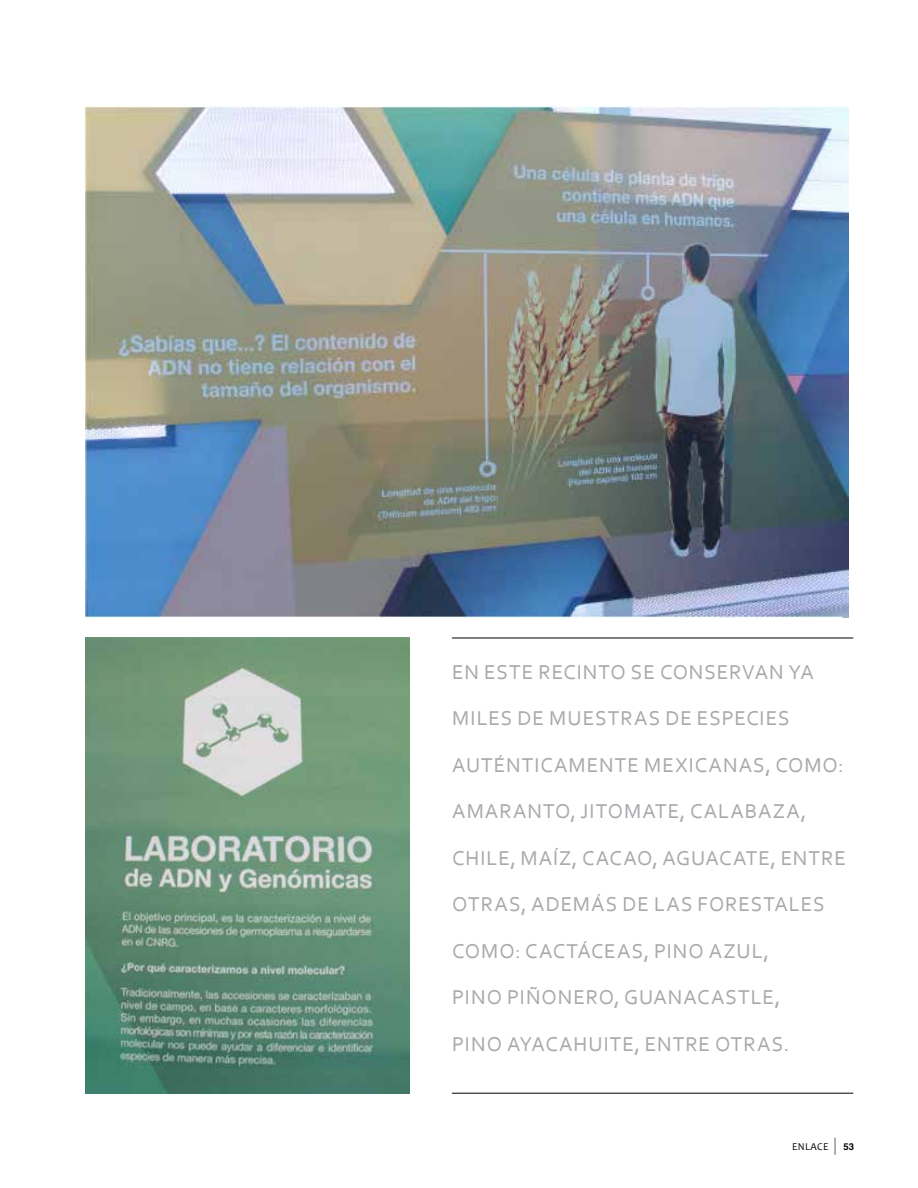
<style>
.page{position:relative;width:918px;height:1188px;background:#fff}
.page>*{position:absolute;margin:0;border:0;box-sizing:border-box;transform-origin:0 0}
.t1{font:21px "Corbel";letter-spacing:.05em;color:#a7a9ac}
.t2{font:10.5px "Candara";letter-spacing:.03em;color:#000}
.t3{font:700 9.45px "Helvetica";color:#000}
</style>
<div class="page">
<svg style="left:834px;top:1138px;width:2px;height:17px"></svg>
<img style="left:85px;top:638px;width:324px;height:455px">
<hr style="left:452px;top:638px;width:401px;height:1px;background:#000">
<hr style="left:452px;top:1093px;width:401px;height:1px;background:#000">
<img style="left:85px;top:106px;width:763px;height:511px">
<p class="t1" style="left:452px;top:659px;width:363px">EN ESTE RECINTO SE CONSERVAN YA</p>
<p class="t1" style="left:452px;top:705px;width:339px">MILES DE MUESTRAS DE ESPECIES</p>
<p class="t1" style="left:452px;top:752px;width:393px">AUTÉNTICAMENTE MEXICANAS, COMO:</p>
<p class="t1" style="left:452px;top:798px;width:356px">AMARANTO, JITOMATE, CALABAZA,</p>
<p class="t1" style="left:452px;top:845px;width:395px">CHILE, MAÍZ, CACAO, AGUACATE, ENTRE</p>
<p class="t1" style="left:452px;top:891px;width:374px">OTRAS, ADEMÁS DE LAS FORESTALES</p>
<p class="t1" style="left:452px;top:938px;width:318px">COMO: CACTÁCEAS, PINO AZUL,</p>
<p class="t1" style="left:452px;top:984px;width:329px">PINO PIÑONERO, GUANACASTLE,</p>
<p class="t1" style="left:452px;top:1031px;width:339px">PINO AYACAHUITE, ENTRE OTRAS.</p>
<p class="t2" style="left:792px;top:1140px;width:38px">ENLACE</p>
<p class="t3" style="left:843px;top:1139px;width:12px">53</p>
</div>
